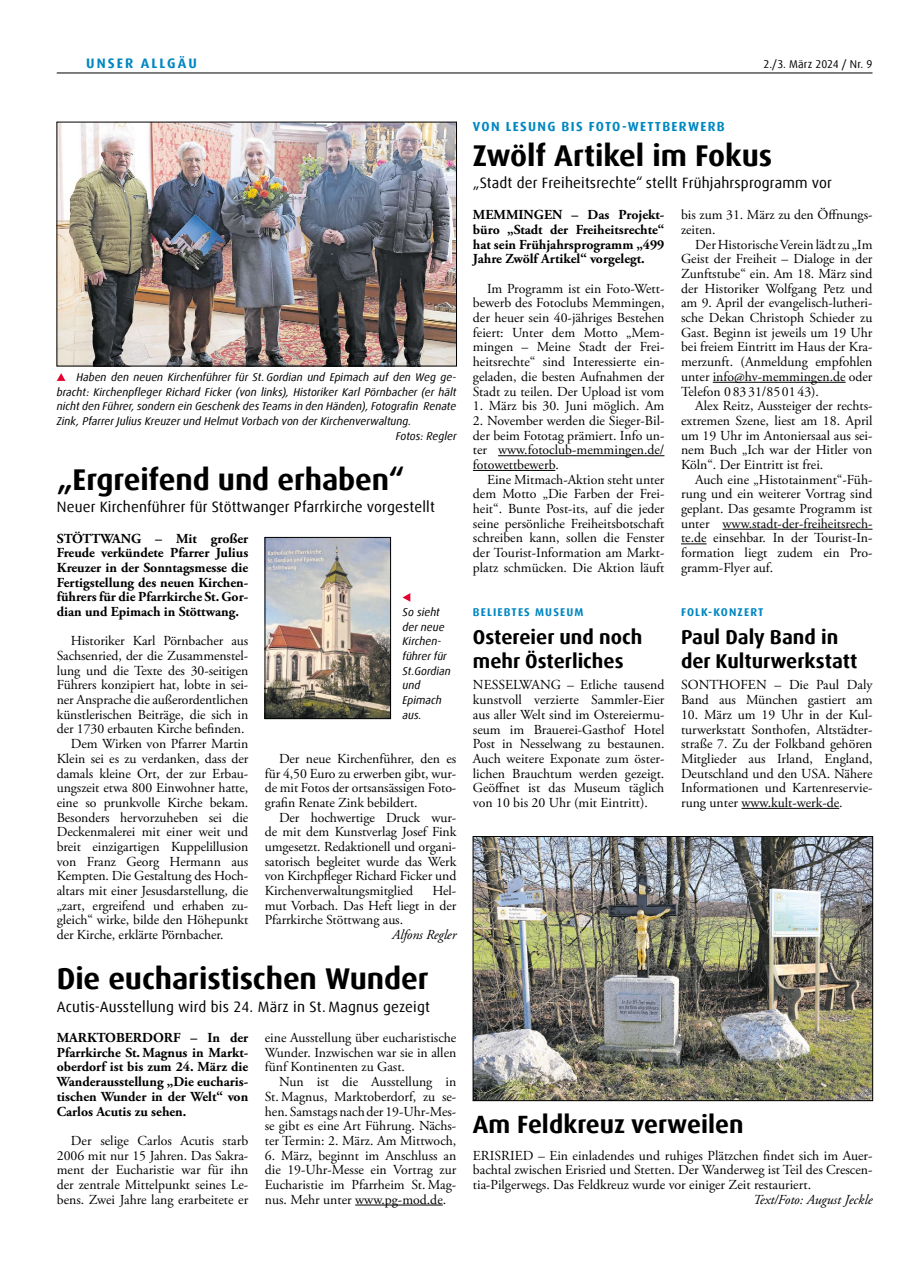
<style>
.page{position:relative;width:908px;height:1276px;background:#fff}
.page>*{position:absolute;margin:0;border:0;box-sizing:border-box;transform-origin:0 0}
.t1{font:700 30px "Dax Offc Pro";letter-spacing:-.005em;color:#000}
.t2{font:700 25px "Dax Offc Pro";color:#000}
.t3{font:700 20px/23.8px "Dax Offc Pro";color:#000}
.t4{font:15px "Dax Offc Pro";letter-spacing:.01em;color:#000}
.t5{font:13.75px/14.6px "Adobe Garamond Pro";letter-spacing:-.005em;color:#000;text-align:justify}
.t6{font:700 13.75px/14.6px "Adobe Garamond Pro";color:#000;text-align:justify}
.t7{font:italic 13.75px "Adobe Garamond Pro";letter-spacing:-.005em;color:#000}
.t8{font:700 13.75px "Dax Offc Pro";letter-spacing:.15em;color:#0087c1}
.t9{font:700 13.12px "Dax Offc Pro";letter-spacing:.1em;color:#0087c1}
.t10{font:italic 11.25px/14.8px "Dax Offc Pro";color:#000}
.t11{font:700 11.25px "Dax Offc Pro";letter-spacing:.1em;color:#0087c1}
.t12{font:11.25px "Dax Offc Pro";letter-spacing:.01em;color:#000}
</style>
<div class="page">
<hr style="left:57px;top:73px;width:815px;height:1px;background:#000">
<img style="left:59px;top:124px;width:395px;height:240px">
<svg style="left:57px;top:373px;width:8px;height:8px"></svg>
<img style="left:267px;top:539px;width:121px;height:178px">
<div style="left:265px;top:537px;width:125px;height:182px;border:1px solid #000"></div>
<svg style="left:402px;top:593px;width:8px;height:9px"></svg>
<hr style="left:498px;top:455px;width:166px;height:1px;background:#000">
<hr style="left:472px;top:470px;width:83px;height:1px;background:#000">
<hr style="left:712px;top:382px;width:133px;height:1px;background:#000">
<hr style="left:722px;top:529px;width:150px;height:1px;background:#000">
<svg style="left:681px;top:543px;width:25px;height:1px"></svg>
<hr style="left:355px;top:1204px;width:87px;height:1px;background:#000">
<img style="left:474px;top:838px;width:396px;height:260px">
<div style="left:472px;top:836px;width:400px;height:264px;border:1px solid #000"></div>
<hr style="left:741px;top:808px;width:97px;height:1px;background:#000">
<p class="t8" style="left:86px;top:54px;width:112px">UNSER ALLGÄU</p>
<p class="t12" style="left:763px;top:56px;width:110px">2./3. März 2024 / Nr. 9</p>
<p class="t10" style="left:76px;top:370px;width:381px">Haben den neuen Kirchenführer für St. Gordian und Epimach auf den Weg ge-</p>
<p class="t10" style="left:57px;top:384px;width:401px">bracht: Kirchenpfleger Richard Ficker (von links), Historiker Karl Pörnbacher (er hält</p>
<p class="t10" style="left:57px;top:399px;width:401px">nicht den Führer, sondern ein Geschenk des Teams in den Händen), Fotografin Renate</p>
<p class="t10" style="left:57px;top:414px;width:356px">Zink, Pfarrer Julius Kreuzer und Helmut Vorbach von der Kirchenverwaltung.</p>
<p class="t10" style="left:395px;top:428px;width:62px">Fotos: Regler</p>
<h1 class="t1" style="left:57px;top:460px;width:349px">„Ergreifend und erhaben“</h1>
<p class="t4" style="left:57px;top:497px;width:379px">Neuer Kirchenführer für Stöttwanger Pfarrkirche vorgestellt</p>
<p class="t6" style="left:57px;top:531px;width:193px">STÖTTWANG – Mit großer Freude verkündete Pfarrer Julius Kreuzer in der Sonntagsmesse die Fertigstellung des neuen Kirchen&shy;führers für die Pfarrkirche St. Gor&shy;dian und Epimach in Stöttwang.</p>
<p class="t5" style="left:71px;top:634px;width:179px">Historiker Karl Pörnbacher aus</p>
<p class="t5" style="left:57px;top:649px;width:193px">Sachsenried, der die Zusammenstel-</p>
<p class="t5" style="left:57px;top:663px;width:193px">lung und die Texte des 30-seitigen</p>
<p class="t5" style="left:57px;top:678px;width:193px">Führers konzipiert hat, lobte in sei-</p>
<p class="t5" style="left:57px;top:693px;width:193px">ner Ansprache die außerordentlichen</p>
<p class="t5" style="left:57px;top:707px;width:193px">künstlerischen Beiträge, die sich in</p>
<p class="t5" style="left:57px;top:722px;width:189px">der 1730 erbauten Kirche befinden.</p>
<p class="t5" style="left:71px;top:737px;width:179px">Dem Wirken von Pfarrer Martin</p>
<p class="t5" style="left:57px;top:751px;width:193px">Klein sei es zu verdanken, dass der</p>
<p class="t5" style="left:57px;top:766px;width:193px">damals kleine Ort, der zur Erbau-</p>
<p class="t5" style="left:57px;top:781px;width:193px">ungszeit etwa 800 Einwohner hatte,</p>
<p class="t5" style="left:57px;top:795px;width:193px">eine so prunkvolle Kirche bekam.</p>
<p class="t5" style="left:57px;top:810px;width:193px">Besonders hervorzuheben sei die</p>
<p class="t5" style="left:57px;top:825px;width:193px">Deckenmalerei mit einer weit und</p>
<p class="t5" style="left:57px;top:840px;width:193px">breit einzigartigen Kuppelillusion</p>
<p class="t5" style="left:57px;top:854px;width:193px">von Franz Georg Hermann aus</p>
<p class="t5" style="left:57px;top:869px;width:193px">Kempten. Die Gestaltung des Hoch-</p>
<p class="t5" style="left:57px;top:884px;width:193px">altars mit einer Jesusdarstellung, die</p>
<p class="t5" style="left:57px;top:898px;width:193px">„zart, ergreifend und erhaben zu-</p>
<p class="t5" style="left:57px;top:913px;width:193px">gleich“ wirke, bilde den Höhepunkt</p>
<p class="t5" style="left:57px;top:928px;width:168px">der Kirche, erklärte Pörnbacher.</p>
<p class="t10" style="left:402px;top:605px;width:50px">So sieht der neue<br>Kirchen&shy;führer für<br>St.Gordian und<br>Epimach aus.</p>
<p class="t5" style="left:265px;top:751px;width:193px;text-indent:14px">Der neue Kirchenführer, den es für 4,50 Euro zu erwerben gibt, wur&shy;de mit Fotos der ortsansässigen Foto&shy;grafin Renate Zink bebildert.</p>
<p class="t5" style="left:265px;top:810px;width:193px;text-indent:14px">Der hochwertige Druck wur&shy;de mit dem Kunstverlag Josef Fink umgesetzt. Redaktionell und organi&shy;satorisch begleitet wurde das Werk von Kirchpfleger Richard Ficker und Kirchenverwaltungsmitglied</p>
<p class="t5" style="left:265px;top:884px;width:193px;text-indent:167px">Hel&shy;mut Vorbach. Das Heft liegt in der Pfarrkirche Stöttwang aus.</p>
<p class="t7" style="left:392px;top:926px;width:66px">Alfons Regler</p>
<h1 class="t1" style="left:57px;top:959px;width:373px">Die eucharistischen Wunder</h1>
<p class="t4" style="left:57px;top:996px;width:374px">Acutis-Ausstellung wird bis 24. März in St. Magnus gezeigt</p>
<p class="t6" style="left:57px;top:1030px;width:193px">MARKTOBERDORF – In der Pfarrkirche St. Magnus in Markt&shy;oberdorf ist bis zum 24. März die Wanderausstellung „Die eucharis&shy;tischen Wunder in der Welt“ von Carlos Acutis zu sehen.</p>
<p class="t5" style="left:57px;top:1133px;width:193px;text-indent:14px">Der selige Carlos Acutis starb 2006 mit nur 15 Jahren. Das Sakra&shy;ment der Eucharistie war für ihn der zentrale Mittelpunkt seines Le&shy;bens. Zwei Jahre lang erarbeitete er</p>
<p class="t5" style="left:265px;top:1031px;width:193px">eine Ausstellung über eucharistische Wunder. Inzwischen war sie in allen fünf Kontinenten zu Gast.</p>
<p class="t5" style="left:265px;top:1075px;width:193px;text-indent:14px">Nun ist die Ausstellung in St. Magnus, Marktoberdorf, zu se&shy;hen. Samstags nach der 19-Uhr-Mes&shy;se gibt es eine Art Führung. Nächs&shy;ter Termin: 2. März. Am Mittwoch,</p>
<p class="t5" style="left:265px;top:1148px;width:193px">6. März, beginnt im Anschluss an die 19-Uhr-Messe ein Vortrag zur Eucharistie im Pfarrheim St. Mag&shy;nus. Mehr unter www.pg-mod.de.</p>
<p class="t9" style="left:472px;top:118px;width:253px">VON LESUNG BIS FOTO-WETTBERWERB</p>
<h1 class="t1" style="left:472px;top:136px;width:301px">Zwölf Artikel im Fokus</h1>
<p class="t4" style="left:472px;top:173px;width:360px">„Stadt der Freiheitsrechte“ stellt Frühjahrsprogramm vor</p>
<p class="t6" style="left:472px;top:208px;width:193px">MEMMINGEN – Das Projekt&shy;büro „Stadt der Freiheitsrechte“ hat sein Frühjahrsprogramm „499<br>Jahre Zwölf Artikel“ vorgelegt.</p>
<p class="t5" style="left:472px;top:281px;width:193px;text-indent:14px">Im Programm ist ein Foto-Wett&shy;bewerb des Fotoclubs Memmingen, der heuer sein 40-jähriges Bestehen feiert: Unter dem Motto „Mem&shy;mingen – Meine Stadt der Frei&shy;heitsrechte“ sind Interessierte ein&shy;geladen, die besten Aufnahmen der Stadt zu teilen. Der Upload ist vom</p>
<p class="t5" style="left:472px;top:399px;width:193px">1. März bis 30. Juni möglich. Am</p>
<p class="t5" style="left:472px;top:414px;width:193px">2. November werden die Sieger-Bil&shy;der beim Fototag prämiert. Info un&shy;ter www.fotoclub-memmingen.de/ fotowettbewerb.</p>
<p class="t5" style="left:472px;top:472px;width:193px;text-indent:14px">Eine Mitmach-Aktion steht unter dem Motto „Die Farben der Frei&shy;heit“. Bunte Post-its, auf die jeder seine persönliche Freiheitsbotschaft schreiben kann, sollen die Fenster der Tourist-Information am Markt&shy;platz schmücken. Die Aktion läuft</p>
<p class="t11" style="left:472px;top:605px;width:112px">BELIEBTES MUSEUM</p>
<h3 class="t3" style="left:472px;top:625px;width:171px">Ostereier und noch mehr Österliches</h3>
<p class="t5" style="left:472px;top:678px;width:193px">NESSELWANG – Etliche tausend kunstvoll verzierte Sammler-Eier aus aller Welt sind im Ostereiermu&shy;seum im Brauerei-Gasthof Hotel Post in Nesselwang zu bestaunen.<br>Auch weitere Exponate zum öster&shy;lichen Brauchtum werden gezeigt.<br>Geöffnet ist das Museum täglich von 10 bis 20 Uhr (mit Eintritt).</p>
<p class="t5" style="left:680px;top:208px;width:193px">bis zum 31. März zu den Öffnungs&shy;zeiten.</p>
<p class="t5" style="left:680px;top:237px;width:193px;text-indent:14px">Der Historische Verein lädt zu „Im Geist der Freiheit – Dialoge in der Zunftstube“ ein. Am 18. März sind der Historiker Wolfgang Petz und am 9. April der evangelisch-lutheri&shy;sche Dekan Christoph Schieder zu Gast. Beginn ist jeweils um 19 Uhr bei freiem Eintritt im Haus der Kra&shy;merzunft. (Anmeldung empfohlen unter info@hv-memmingen.de oder Telefon 0 83 31/85 01 43).</p>
<p class="t5" style="left:680px;top:399px;width:193px;text-indent:14px">Alex Reitz, Aussteiger der rechts&shy;extremen Szene, liest am 18. April um 19 Uhr im Antoniersaal aus sei&shy;nem Buch „Ich war der Hitler von Köln“. Der Eintritt ist frei.</p>
<p class="t5" style="left:680px;top:472px;width:193px;text-indent:14px">Auch eine „Histotainment“-Füh&shy;rung und ein weiterer Vortrag sind geplant. Das gesamte Programm ist unter www.stadt-der-freiheitsrech&shy;te.de einsehbar. In der Tourist-In&shy;formation liegt zudem ein Pro&shy;gramm-Flyer auf.</p>
<p class="t11" style="left:680px;top:605px;width:84px">FOLK-KONZERT</p>
<h3 class="t3" style="left:680px;top:625px;width:178px">Paul Daly Band in der Kulturwerkstatt</h3>
<p class="t5" style="left:680px;top:678px;width:193px">SONTHOFEN – Die Paul Daly<br>Band aus München gastiert am</p>
<p class="t5" style="left:680px;top:707px;width:193px">10. März um 19 Uhr in der Kul&shy;turwerkstatt Sonthofen, Altstädter&shy;straße 7. Zu der Folkband gehören Mitglieder aus Irland, England, Deutschland und den USA. Nähere Informationen und Kartenreservie&shy;rung unter www.kult-werk-de.</p>
<h2 class="t2" style="left:472px;top:1108px;width:272px">Am Feldkreuz verweilen</h2>
<p class="t5" style="left:472px;top:1148px;width:401px">ERISRIED – Ein einladendes und ruhiges Plätzchen findet sich im Auer&shy;bachtal zwischen Erisried und Stetten. Der Wanderweg ist Teil des Crescen&shy;tia-Pilgerwegs. Das Feldkreuz wurde vor einiger Zeit restauriert.</p>
<p class="t7" style="left:752px;top:1191px;width:121px">Text/Foto: August Jeckle</p>
</div>
